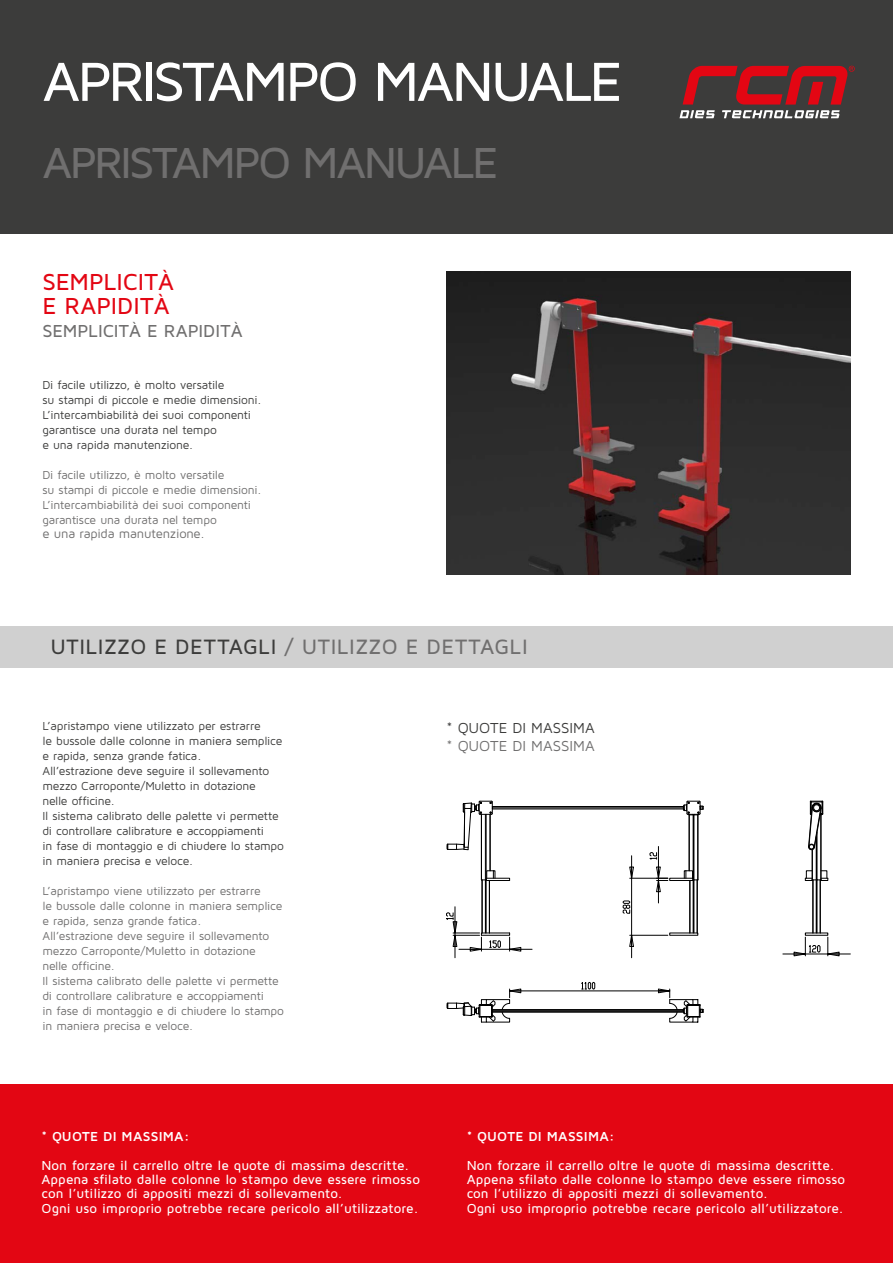
<style>
.page{position:relative;width:893px;height:1263px;background:#fff}
.page>*{position:absolute;margin:0;border:0;box-sizing:border-box;transform-origin:0 0}
.t1{font:500 57px "Maven Pro";letter-spacing:-.05em;color:#fff}
.t2{font:500 45px "Maven Pro";letter-spacing:-.055em;color:#706f6f}
.t3{font:500 24px/24px "Maven Pro";color:#e30613}
.t4{font:500 21.6px "Maven Pro";letter-spacing:.02em;color:#706f6f}
.t5{font:500 18px "Maven Pro";color:#706f6f}
.t6{font:15px "Maven Pro";color:#3c3c3b}
.t7{font:15px "Maven Pro";color:#706f6f}
.t8{font:500 13.5px/14.2px "Maven Pro";color:#fff}
.t9{font:700 13.5px "Maven Pro";letter-spacing:.015em;color:#fff}
.t10{font:12.9px "Maven Pro";letter-spacing:-.015em;color:#706f6f}
.t11{font:12px/15px "Maven Pro";letter-spacing:-.015em;color:#3c3c3b}
.t12{font:12px/15px "Maven Pro";letter-spacing:-.015em;color:#706f6f}
.s1{color:#3c3c3b}
</style>
<div class="page">
<div style="left:0;top:0;width:893px;height:234px;background:#3c3c3b"></div>
<svg style="left:679px;top:66px;width:176px;height:52px"></svg>
<div style="left:0;top:1084px;width:893px;height:179px;background:#e30613"></div>
<hr style="left:455px;top:907px;width:1px;height:51px;background:#000">
<hr style="left:631px;top:856px;width:1px;height:102px;background:#000">
<svg style="left:446px;top:801px;width:258px;height:150px"></svg>
<hr style="left:783px;top:954px;width:67px;height:1px;background:#000">
<svg style="left:794px;top:801px;width:45px;height:155px"></svg>
<svg style="left:447px;top:982px;width:257px;height:41px"></svg>
<img style="left:446px;top:271px;width:404px;height:303px">
<div style="left:0;top:626px;width:893px;height:42px;background:#d0d0d0"></div>
<h1 class="t1" style="left:42px;top:46px;width:581px">APRISTAMPO MANUALE</h1>
<h2 class="t2" style="left:42px;top:135px;width:457px">APRISTAMPO MANUALE</h2>
<h3 class="t3" style="left:42px;top:269px;width:133px">SEMPLICITÀ<br>E RAPIDITÀ</h3>
<h3 class="t5" style="left:42px;top:319px;width:202px">SEMPLICITÀ E RAPIDITÀ</h3>
<p class="t11" style="left:42px;top:377px;width:221px">Di facile utilizzo, è molto versatile<br>su stampi di piccole e medie dimensioni.<br>L’intercambiabilità dei suoi componenti garantisce una durata nel tempo<br>e una rapida manutenzione.</p>
<p class="t12" style="left:42px;top:467px;width:221px">Di facile utilizzo, è molto versatile<br>su stampi di piccole e medie dimensioni.<br>L’intercambiabilità dei suoi componenti garantisce una durata nel tempo</p>
<p class="t10" style="left:42px;top:525px;width:164px">e una rapida manutenzione.</p>
<h3 class="t4" style="left:51px;top:633px;width:479px"><span class="s1">UTILIZZO E DETTAGLI</span> / UTILIZZO E DETTAGLI</h3>
<p class="t11" style="left:42px;top:718px;width:243px">L’apristampo viene utilizzato per estrarre<br>le bussole dalle colonne in maniera semplice e rapida, senza grande fatica.<br>All’estrazione deve seguire il sollevamento mezzo Carroponte/Muletto in dotazione<br>nelle officine.<br>Il sistema calibrato delle palette vi permette di controllare calibrature e accoppiamenti<br>in fase di montaggio e di chiudere lo stampo in maniera precisa e veloce.</p>
<p class="t12" style="left:42px;top:883px;width:243px">L’apristampo viene utilizzato per estrarre<br>le bussole dalle colonne in maniera semplice e rapida, senza grande fatica.<br>All’estrazione deve seguire il sollevamento mezzo Carroponte/Muletto in dotazione<br>nelle officine.<br>Il sistema calibrato delle palette vi permette di controllare calibrature e accoppiamenti<br>in fase di montaggio e di chiudere lo stampo in maniera precisa e veloce.</p>
<p class="t6" style="left:446px;top:718px;width:150px">* QUOTE DI MASSIMA</p>
<p class="t7" style="left:446px;top:736px;width:150px">* QUOTE DI MASSIMA</p>
<p class="t9" style="left:41px;top:1128px;width:149px">* QUOTE DI MASSIMA:</p>
<p class="t8" style="left:41px;top:1157px;width:380px">Non forzare il carrello oltre le quote di massima descritte.<br>Appena sfilato dalle colonne lo stampo deve essere rimosso con l’utilizzo di appositi mezzi di sollevamento.<br>Ogni uso improprio potrebbe recare pericolo all’utilizzatore.</p>
<p class="t9" style="left:467px;top:1128px;width:149px">* QUOTE DI MASSIMA:</p>
<p class="t8" style="left:467px;top:1157px;width:380px">Non forzare il carrello oltre le quote di massima descritte.<br>Appena sfilato dalle colonne lo stampo deve essere rimosso con l’utilizzo di appositi mezzi di sollevamento.<br>Ogni uso improprio potrebbe recare pericolo all’utilizzatore.</p>
</div>
